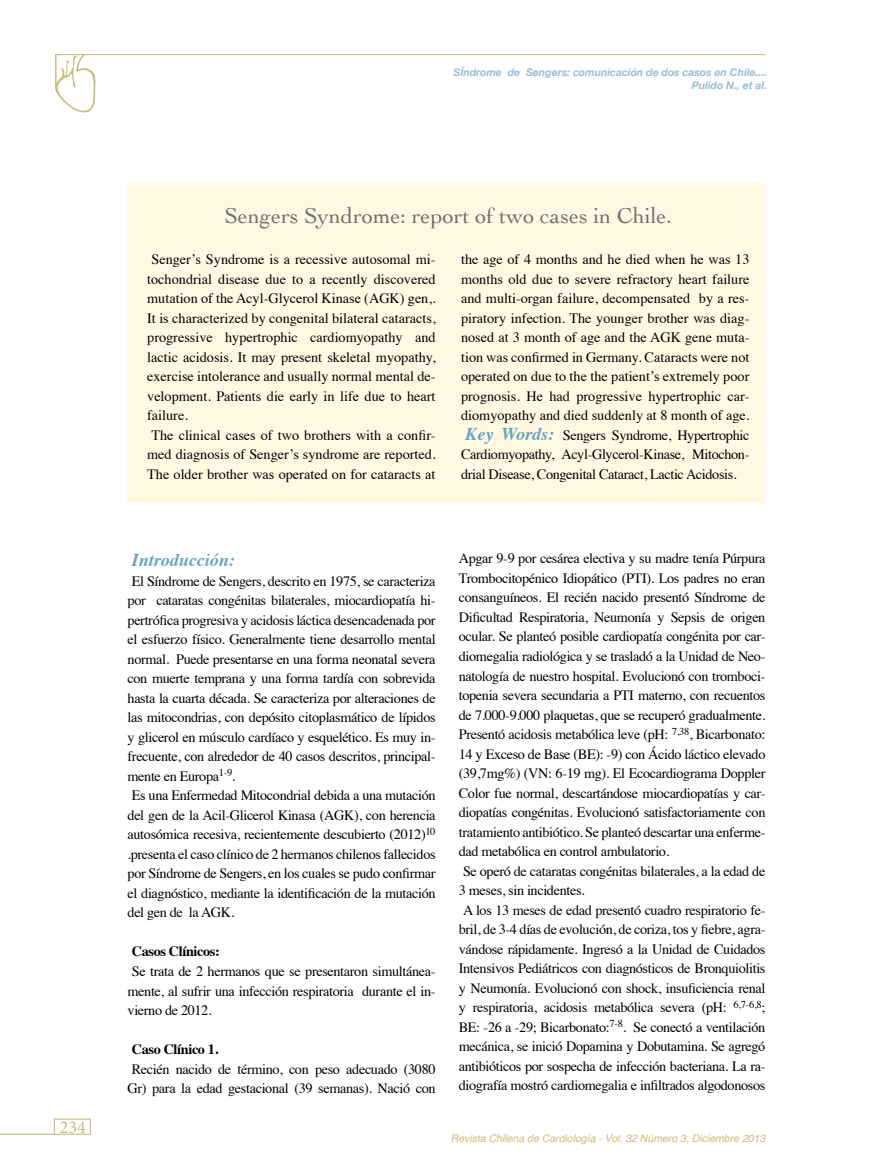
<style>
.page{position:relative;width:893px;height:1170px;background:#fff}
.page>*{position:absolute;margin:0;border:0;box-sizing:border-box;transform-origin:0 0}
.t1{font:22.5px "Cochin";color:#706f6f}
.t2{font:italic 700 18px "Times";color:#69a2c2}
.t3{font:18px "Minion Pro";color:#c6bd80}
.t4{font:14.25px/19.5px "Times";letter-spacing:-.025em;color:#000}
.t5{font:14.25px/19.5px "Times";color:#000}
.t6{font:700 14.25px "Times";letter-spacing:-.025em;color:#000}
.t7{font:italic 700 10.5px/12.6px "Helvetica Neue";color:#97bdd5;text-align:right}
.t8{font:italic 10.5px "Helvetica";color:#c6bd80}
.s1{font-weight:700;font-style:italic;font-size:18px;color:#69a2c2}
</style>
<div class="page">
<hr style="left:55px;top:54px;width:710px;height:1px;background:#c6bd80">
<svg style="left:55px;top:54px;width:41px;height:59px"></svg>
<hr style="left:55px;top:55px;width:2px;height:32px;background:#c6bd80">
<hr style="left:0;top:1133px;width:54px;height:1px;background:#c6bd80">
<div style="left:54px;top:1118px;width:37px;height:16px;border:1px solid #c6bd80"></div>
<div style="left:128px;top:183px;width:637px;height:319px;background:#fff9e3"></div>
<p class="t7" style="left:453px;top:66px;width:315px">SÍndrome de Sengers: comunicación de dos casos en Chile....<br>Pulido N., et al.</p>
<p class="t3" style="left:60px;top:1114px;width:27px">234</p>
<h1 class="t1" style="left:224px;top:201px;width:449px">Sengers Syndrome: report of two cases in Chile.</h1>
<p class="t5" style="left:147px;top:248px;width:290px">Senger’s Syndrome is a recessive autosomal mi&shy;tochondrial disease due to a recently discovered mutation of the Acyl-Glycerol Kinase (AGK) gen,.<br>It is characterized by congenital bilateral cataracts, progressive hypertrophic cardiomyopathy and lactic acidosis. It may present skeletal myopathy, exercise intolerance and usually normal mental de&shy;velopment. Patients die early in life due to heart failure.<br>The clinical cases of two brothers with a confir&shy;med diagnosis of Senger’s syndrome are reported.<br>The older brother was operated on for cataracts at</p>
<p class="t4" style="left:461px;top:248px;width:290px;text-align:justify">the age of 4 months and he died when he was 13 months old due to severe refractory heart failure and multi-organ failure, decompensated by a res&shy;piratory infection. The younger brother was diag&shy;nosed at 3 month of age and the AGK gene muta&shy;tion was confirmed in Germany. Cataracts were not operated on due to the the patient’s extremely poor prognosis. He had progressive hypertrophic car&shy;diomyopathy and died suddenly at 8 month of age.<br><span class="s1">Key Words:</span> Sengers Syndrome, Hypertrophic Cardiomyopathy, Acyl-Glycerol-Kinase, Mitochon&shy;drial Disease, Congenital Cataract, Lactic Acidosis.</p>
<p class="t2" style="left:132px;top:543px;width:105px">Introducción:</p>
<p class="t4" style="left:128px;top:570px;width:310px">El Síndrome de Sengers, descrito en 1975, se caracteriza por cataratas congénitas bilaterales, miocardiopatía hi&shy;pertrófica progresiva y acidosis láctica desencadenada por el esfuerzo físico. Generalmente tiene desarrollo mental normal. Puede presentarse en una forma neonatal severa con muerte temprana y una forma tardía con sobrevida hasta la cuarta década. Se caracteriza por alteraciones de las mitocondrias, con depósito citoplasmático de lípidos y glicerol en músculo cardíaco y esquelético. Es muy in&shy;frecuente, con alrededor de 40 casos descritos, principal&shy;mente en Europa<sup>1-9</sup>.<br>Es una Enfermedad Mitocondrial debida a una mutación del gen de la Acil-Glicerol Kinasa (AGK), con herencia autosómica recesiva, recientemente descubierto (2012)<sup>10 </sup>.presenta el caso clínico de 2 hermanos chilenos fallecidos por Síndrome de Sengers, en los cuales se pudo confirmar el diagnóstico, mediante la identificación de la mutación del gen de la AGK.</p>
<p class="t6" style="left:132px;top:937px;width:90px">Casos Clínicos:</p>
<p class="t4" style="left:128px;top:960px;width:310px;text-align:justify">Se trata de 2 hermanos que se presentaron simultánea&shy;mente, al sufrir una infección respiratoria durante el in&shy;vierno de 2012.</p>
<p class="t6" style="left:132px;top:1035px;width:88px">Caso Clínico 1.</p>
<p class="t4" style="left:128px;top:1057px;width:310px">Recién nacido de término, con peso adecuado (3080<br>Gr) para la edad gestacional (39 semanas). Nació con</p>
<p class="t4" style="left:459px;top:547px;width:308px">Apgar 9-9 por cesárea electiva y su madre tenía Púrpura Trombocitopénico Idiopático (PTI). Los padres no eran consanguíneos. El recién nacido presentó Síndrome de Dificultad Respiratoria, Neumonía y Sepsis de origen ocular. Se planteó posible cardiopatía congénita por car&shy;diomegalia radiológica y se trasladó a la Unidad de Neo&shy;natología de nuestro hospital. Evolucionó con tromboci&shy;topenia severa secundaria a PTI materno, con recuentos de 7.000-9.000 plaquetas, que se recuperó gradualmente.<br>Presentó acidosis metabólica leve (pH: <sup>7,38</sup>, Bicarbonato:<br>14 y Exceso de Base (BE): -9) con Ácido láctico elevado (39,7mg%) (VN: 6-19 mg). El Ecocardiograma Doppler Color fue normal, descartándose miocardiopatías y car&shy;diopatías congénitas. Evolucionó satisfactoriamente con tratamiento antibiótico. Se planteó descartar una enferme&shy;dad metabólica en control ambulatorio.<br>Se operó de cataratas congénitas bilaterales, a la edad de 3 meses, sin incidentes.<br>A los 13 meses de edad presentó cuadro respiratorio fe&shy;bril, de 3-4 días de evolución, de coriza, tos y fiebre, agra&shy;vándose rápidamente. Ingresó a la Unidad de Cuidados Intensivos Pediátricos con diagnósticos de Bronquiolitis y Neumonía. Evolucionó con shock, insuficiencia renal y respiratoria, acidosis metabólica severa (pH: <sup>6,7-6,8</sup>; BE: -26 a -29; Bicarbonato:<sup>7-8</sup>. Se conectó a ventilación mecánica, se inició Dopamina y Dobutamina. Se agregó antibióticos por sospecha de infección bacteriana. La ra&shy;diografía mostró cardiomegalia e infiltrados algodonosos</p>
<p class="t8" style="left:451px;top:1129px;width:316px">Revista Chilena de Cardiología - Vol. 32 Número 3, Diciembre 2013</p>
</div>
